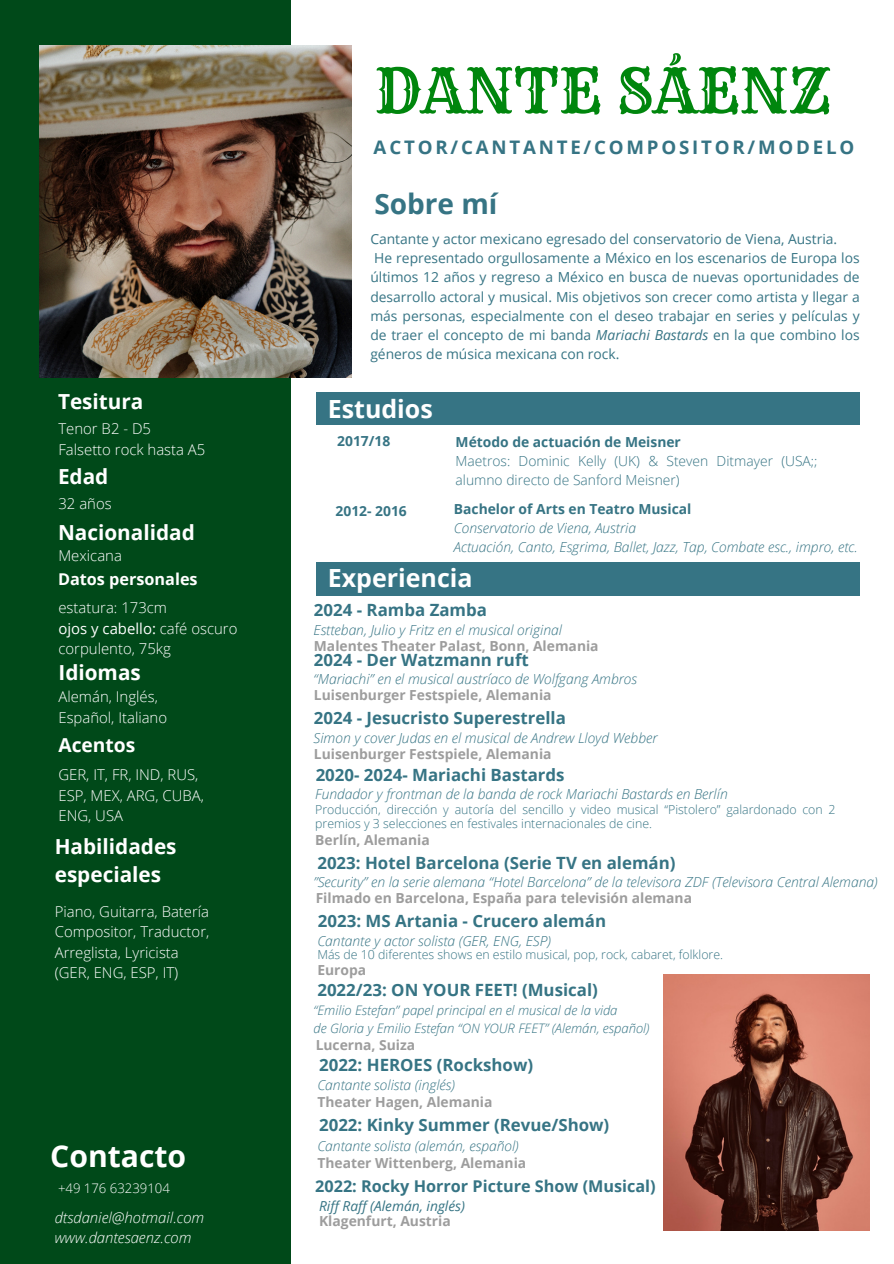
<style>
.page{position:relative;width:894px;height:1264px;background:#fff}
.page>*{position:absolute;margin:0;border:0;box-sizing:border-box;transform-origin:0 0}
.t1{font:60.75px "Rye";color:#00860d}
.t2{font:700 30.15px "Open Sans";color:#fff}
.t3{font:700 28.05px "Open Sans";color:#367484}
.t4{font:700 25.05px "Open Sans";color:#fff}
.t5{font:700 20.7px/28.2px "Open Sans";color:#fff}
.t6{font:700 19.2px "Open Sans";color:#fff}
.t7{font:700 18.75px "Open Sans";letter-spacing:.15em;color:#367484}
.t8{font:700 16.8px "Open Sans";color:#367484}
.t9{font:700 16.2px "Open Sans";color:#367484}
.t10{font:700 16.2px "Open Sans";color:#fff}
.t11{font:300 14.85px/20.2px "Open Sans";color:#fff}
.t12{font:italic 300 14.85px "Open Sans";color:#fff}
.t13{font:14.85px "Open Sans";color:#fff}
.t14{font:italic 300 13.8px "Open Sans";color:#367484}
.t15{font:13.8px/19.2px "Open Sans";color:#367484;text-align:justify}
.t16{font:700 13.8px "Open Sans";color:#9d9d9d}
.t17{font:300 13.8px/19.2px "Open Sans";color:#367484}
.t18{font:700 13.8px "Open Sans";color:#367484}
.t19{font:italic 13.8px "Open Sans";color:#367484}
.t20{font:300 13.2px "Open Sans";color:#fff}
.t21{font:italic 300 13.05px "Open Sans";color:#367484}
.t22{font:300 12.3px/13.4px "Open Sans";color:#367484}
.s1{font-weight:300}
.s2{font-style:italic}
</style>
<div class="page">
<div style="left:0;top:0;width:290px;height:1263px;background:#004919"></div>
<img style="left:40px;top:45px;width:311px;height:332px">
<div style="left:316px;top:562px;width:543px;height:34px;background:#367484"></div>
<div style="left:316px;top:392px;width:543px;height:33px;background:#367484"></div>
<img style="left:663px;top:974px;width:206px;height:255px">
<h5 class="t5" style="left:58px;top:387px;width:87px">Tesitura</h5>
<p class="t11" style="left:58px;top:418px;width:94px">Tenor B2 - D5</p>
<p class="t11" style="left:58px;top:439px;width:148px">Falsetto rock hasta A5</p>
<p class="t5" style="left:58px;top:461px;width:52px">Edad</p>
<p class="t11" style="left:58px;top:493px;width:55px">32 años</p>
<h6 class="t5" style="left:58px;top:518px;width:138px">Nacionalidad</h6>
<p class="t11" style="left:58px;top:545px;width:65px">Mexicana</p>
<p class="t10" style="left:58px;top:567px;width:141px">Datos personales</p>
<p class="t11" style="left:58px;top:597px;width:110px">estatura: 173cm</p>
<h2 class="t13" style="left:58px;top:618px;width:180px">ojos y cabello: <span class="s1">café oscuro</span></h2>
<p class="t11" style="left:58px;top:638px;width:114px">corpulento, 75kg</p>
<p class="t5" style="left:58px;top:658px;width:84px">Idiomas</p>
<p class="t11" style="left:58px;top:686px;width:101px">Alemán, Inglés,</p>
<h1 class="t11" style="left:58px;top:706px;width:110px">Español, Italiano</h1>
<h4 class="t6" style="left:58px;top:731px;width:78px">Acentos</h4>
<h2 class="t11" style="left:58px;top:764px;width:147px">GER, IT, FR, IND, RUS,<br>ESP, MEX, ARG, CUBA,<br>ENG, USA</h2>
<p class="t5" style="left:55px;top:831px;width:123px">Habilidades especiales</p>
<p class="t11" style="left:55px;top:901px;width:156px">Piano, Guitarra, Batería</p>
<h3 class="t11" style="left:55px;top:921px;width:156px">Compositor, Traductor,<br>Arreglista, Lyricista</h3>
<p class="t11" style="left:55px;top:962px;width:125px">(GER, ENG, ESP, IT)</p>
<p class="t2" style="left:50px;top:1134px;width:137px">Contacto</p>
<h5 class="t20" style="left:58px;top:1178px;width:113px">+49 176 63239104</h5>
<p class="t12" style="left:55px;top:1206px;width:151px">dtsdaniel@hotmail.com</p>
<h5 class="t12" style="left:55px;top:1227px;width:138px">www.dantesaenz.com</h5>
<h5 class="t1" style="left:374px;top:53px;width:458px">DANTE SÁENZ</h5>
<p class="t7" style="left:373px;top:134px;width:482px">ACTOR/CANTANTE/COMPOSITOR/MODELO</p>
<p class="t3" style="left:374px;top:184px;width:124px">Sobre mí</p>
<p class="t15" style="left:370px;top:229px;width:468px">Cantante y actor mexicano egresado del conservatorio de Viena, Austria.</p>
<p class="t15" style="left:370px;top:248px;width:490px">He representado orgullosamente a México en los escenarios de Europa los últimos 12 años y regreso a México en busca de nuevas oportunidades de desarrollo actoral y musical. Mis objetivos son crecer como artista y llegar a más personas, especialmente con el deseo trabajar en series y películas y de traer el concepto de mi banda <span class="s2">Mariachi Bastards</span> en la que combino los géneros de música mexicana con rock.</p>
<h5 class="t4" style="left:327px;top:391px;width:107px">Estudios</h5>
<p class="t18" style="left:337px;top:431px;width:55px">2017/18</p>
<p class="t18" style="left:455px;top:432px;width:227px">Método de actuación de Meisner</p>
<h5 class="t17" style="left:455px;top:451px;width:363px">Maetros: Dominic Kelly (UK) &amp; Steven Ditmayer (USA;; alumno directo de Sanford Meisner)</h5>
<p class="t18" style="left:335px;top:501px;width:73px">2012- 2016</p>
<p class="t18" style="left:454px;top:499px;width:239px">Bachelor of Arts en Teatro Musical</p>
<p class="t14" style="left:454px;top:518px;width:183px">Conservatorio de Viena, Austria</p>
<h3 class="t14" style="left:454px;top:537px;width:405px">Actuación, Canto, Esgrima, Ballet, Jazz, Tap, Combate esc., impro, etc.</h3>
<p class="t4" style="left:327px;top:560px;width:146px">Experiencia</p>
<h6 class="t8" style="left:314px;top:598px;width:174px">2024 - Ramba Zamba</h6>
<p class="t14" style="left:313px;top:619px;width:250px">Estteban, Julio y Fritz en el musical original</p>
<p class="t16" style="left:314px;top:636px;width:286px">Malentes Theater Palast, Bonn, Alemania</p>
<h6 class="t8" style="left:314px;top:648px;width:216px">2024 - Der Watzmann ruft</h6>
<p class="t14" style="left:313px;top:669px;width:325px">“Mariachi” en el musical austríaco de Wolfgang Ambros</p>
<p class="t16" style="left:314px;top:685px;width:239px">Luisenburger Festspiele, Alemania</p>
<h6 class="t8" style="left:314px;top:706px;width:253px">2024 - Jesucristo Superestrella</h6>
<p class="t14" style="left:313px;top:728px;width:345px">Simon y cover Judas en el musical de Andrew Lloyd Webber</p>
<p class="t16" style="left:314px;top:744px;width:239px">Luisenburger Festspiele, Alemania</p>
<p class="t8" style="left:315px;top:763px;width:250px">2020- 2024- Mariachi Bastards</p>
<p class="t14" style="left:315px;top:784px;width:414px">Fundador y frontman de la banda de rock Mariachi Bastards en Berlín</p>
<h6 class="t16" style="left:315px;top:830px;width:116px">Berlín, Alemania</h6>
<p class="t8" style="left:317px;top:850px;width:359px">2023: Hotel Barcelona (Serie TV en alemán)</p>
<p class="t16" style="left:315px;top:888px;width:378px">Filmado en Barcelona, España para televisión alemana</p>
<p class="t22" style="left:315px;top:803px;width:521px">Producción, dirección y autoría del sencillo y video musical “Pistolero” galardonado con 2 premios y 3 selecciones en festivales internacionales de cine.</p>
<p class="t14" style="left:313px;top:872px;width:565px">”Security” en la serie alemana “Hotel Barcelona” de la televisora ZDF (Televisora Central Alemana)</p>
<p class="t8" style="left:318px;top:909px;width:289px">2023: MS Artania - Crucero alemán</p>
<p class="t14" style="left:317px;top:930px;width:235px">Cantante y actor solista (GER, ENG, ESP)</p>
<p class="t22" style="left:317px;top:947px;width:407px">Más de 10 diferentes shows en estilo musical, pop, rock, cabaret, folklore.</p>
<p class="t16" style="left:317px;top:960px;width:50px">Europa</p>
<h6 class="t8" style="left:317px;top:977px;width:282px">2022/23: ON YOUR FEET! (Musical)</h6>
<p class="t21" style="left:313px;top:1001px;width:305px">“Emilio Estefan” papel principal en el musical de la vida</p>
<h6 class="t21" style="left:313px;top:1019px;width:337px">de Gloria y Emilio Estefan “ON YOUR FEET” (Alemán, español)</h6>
<p class="t16" style="left:315px;top:1035px;width:101px">Lucerna, Suiza</p>
<p class="t8" style="left:319px;top:1052px;width:215px">2022: HEROES (Rockshow)</p>
<h6 class="t16" style="left:317px;top:1092px;width:176px">Theater Hagen, Alemania</h6>
<p class="t14" style="left:317px;top:1075px;width:139px">Cantante solista (inglés)</p>
<p class="t8" style="left:319px;top:1113px;width:292px">2022: Kinky Summer (Revue/Show)</p>
<p class="t16" style="left:317px;top:1153px;width:210px">Theater Wittenberg, Alemania</p>
<h6 class="t14" style="left:317px;top:1135px;width:203px">Cantante solista (alemán, español)</h6>
<p class="t9" style="left:315px;top:1174px;width:342px">2022: Rocky Horror Picture Show (Musical)</p>
<p class="t19" style="left:319px;top:1195px;width:147px">Riff Raff (Alemán, inglés)</p>
<h6 class="t16" style="left:319px;top:1211px;width:133px">Klagenfurt, Austria</h6>
</div>
